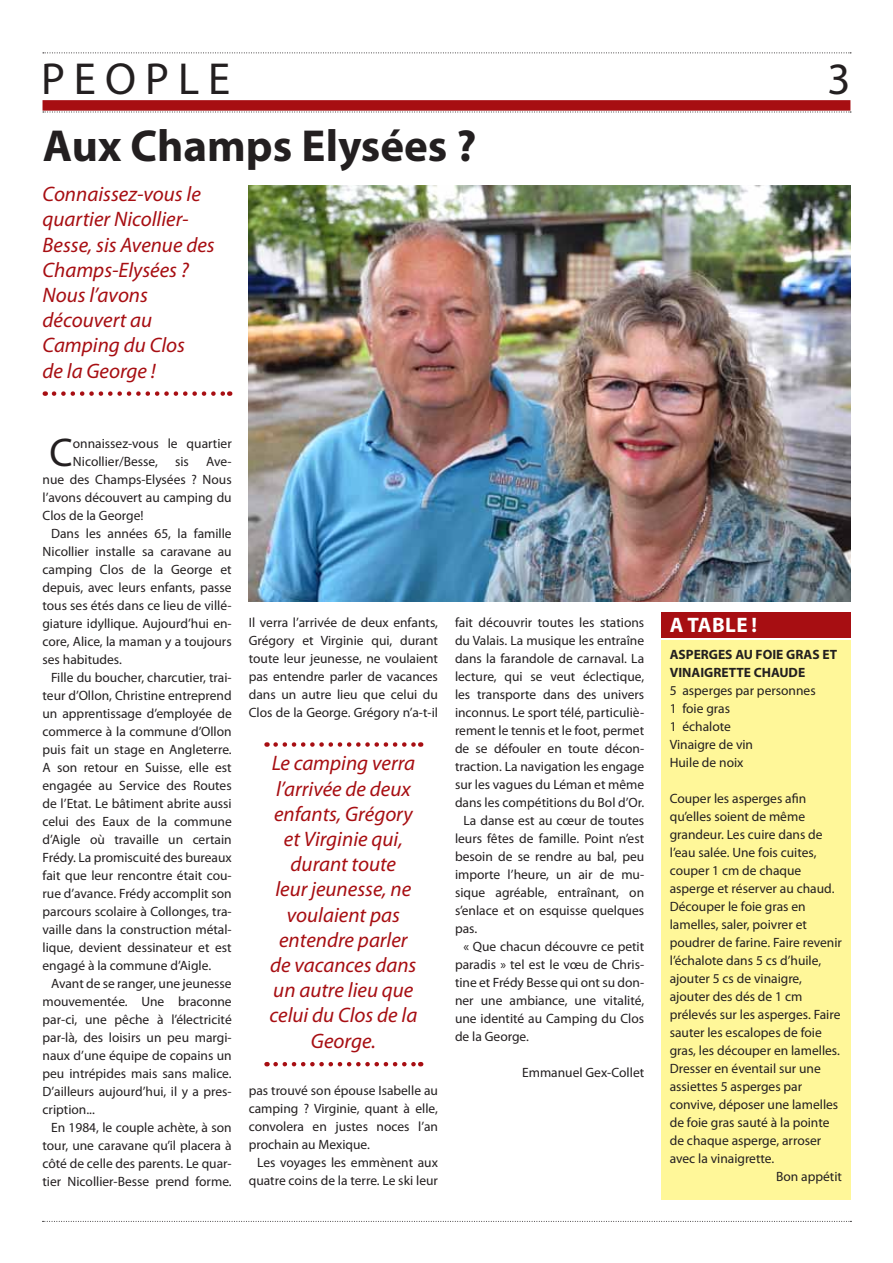
<style>
.page{position:relative;width:893px;height:1263px;background:#fff}
.page>*{position:absolute;margin:0;border:0;box-sizing:border-box;transform-origin:0 0}
.t1{font:700 45px "Myriad Pro";color:#231f20}
.t2{font:45px "Myriad Pro";letter-spacing:.2em;color:#231f20}
.t3{font:40.2px "Myriad Pro";color:#231f20}
.t4{font:italic 21px/25.2px "Myriad Pro";color:#a70e12}
.t5{font:700 21px "Myriad Pro";color:#fff}
.t6{font:13.5px/18px "Myriad Pro";color:#231f20;text-align:justify}
.t7{font:700 13.5px/18px "Myriad Pro";color:#231f20}
</style>
<div class="page">
<div style="left:43px;top:100px;width:807px;height:11px;background:#a70e12"></div>
<svg style="left:43px;top:53px;width:808px;height:1px"></svg>
<svg style="left:43px;top:1221px;width:808px;height:1px"></svg>
<svg style="left:43px;top:112px;width:808px;height:1px"></svg>
<div style="left:661px;top:640px;width:189px;height:559px;background:#fff799"></div>
<div style="left:661px;top:612px;width:189px;height:26px;background:#a70e12"></div>
<img style="left:249px;top:185px;width:601px;height:417px">
<svg style="left:54px;top:391px;width:176px;height:5px"></svg>
<svg style="left:276px;top:742px;width:145px;height:5px"></svg>
<svg style="left:276px;top:1062px;width:145px;height:4px"></svg>
<h1 class="t2" style="left:41px;top:51px;width:191px">PEOPLE</h1>
<h1 class="t2" style="left:827px;top:51px;width:25px">3</h1>
<h1 class="t1" style="left:43px;top:117px;width:435px">Aux Champs Elysées ?</h1>
<h3 class="t4" style="left:43px;top:181px;width:174px">Connaissez-vous le quartier Nicollier-<br>Besse, sis Avenue des<br>Champs-Elysées ?<br>Nous l’avons découvert au<br>Camping du Clos<br>de la George !</h3>
<h2 class="t3" style="left:50px;top:428px;width:25px">C</h2>
<p class="t6" style="left:73px;top:434px;width:160px">onnaissez-vous le quartier<br>Nicollier/Besse,</p>
<p class="t6" style="left:175px;top:452px;width:15px">sis</p>
<p class="t6" style="left:43px;top:452px;width:191px;text-indent:164px">Ave&shy;nue des Champs-Elysées ? Nous l’avons découvert au camping du Clos de la George!</p>
<p class="t6" style="left:43px;top:524px;width:191px;text-indent:9px">Dans les années 65, la famille Nicollier installe sa caravane au camping Clos de la George et depuis, avec leurs enfants, passe tous ses étés dans ce lieu de villé&shy;giature idyllique. Aujourd’hui en&shy;core, Alice, la maman y a toujours ses habitudes.</p>
<p class="t6" style="left:43px;top:668px;width:191px;text-indent:9px">Fille du boucher, charcutier, trai&shy;teur d’Ollon, Christine entreprend un apprentissage d’employée de commerce à la commune d’Ollon puis fait un stage en Angleterre.<br>A son retour en Suisse, elle est engagée au Service des Routes de l’Etat. Le bâtiment abrite aussi celui des Eaux de la commune d’Aigle où travaille un certain Frédy. La promiscuité des bureaux fait que leur rencontre était cou&shy;rue d’avance. Frédy accomplit son parcours scolaire à Collonges, tra&shy;vaille dans la construction métal&shy;lique, devient dessinateur et est engagé à la commune d’Aigle.</p>
<p class="t6" style="left:43px;top:974px;width:191px;text-indent:9px">Avant de se ranger, une jeunesse mouvementée. Une braconne par-ci, une pêche à l’électricité par-là, des loisirs un peu margi&shy;naux d’une équipe de copains un peu intrépides mais sans malice.<br>D’ailleurs aujourd’hui, il y a pres&shy;cription...</p>
<p class="t6" style="left:43px;top:1118px;width:191px;text-indent:9px">En 1984, le couple achète, à son tour, une caravane qu’il placera à côté de celle des parents. Le quar&shy;tier Nicollier-Besse prend forme.</p>
<p class="t6" style="left:249px;top:613px;width:191px">Il verra l’arrivée de deux enfants, Grégory et Virginie qui, durant toute leur jeunesse, ne voulaient pas entendre parler de vacances dans un autre lieu que celui du Clos de la George. Grégory n’a-t-il</p>
<h3 class="t4" style="left:269px;top:750px;width:149px;text-align:center">Le camping verra l’arrivée de deux enfants, Grégory et Virginie qui, durant toute<br>leur jeunesse, ne voulaient pas entendre parler de vacances dans un autre lieu que celui du Clos de la<br>George.</h3>
<p class="t6" style="left:249px;top:1081px;width:191px">pas trouvé son épouse Isabelle au camping ? Virginie, quant à elle, convolera en justes noces l’an prochain au Mexique.</p>
<p class="t6" style="left:249px;top:1153px;width:191px;text-align:right">Les voyages les emmènent aux quatre coins de la terre. Le ski leur</p>
<p class="t6" style="left:455px;top:613px;width:191px">fait découvrir toutes les stations</p>
<p class="t6" style="left:455px;top:631px;width:191px">du Valais. La musique les entraîne</p>
<p class="t6" style="left:455px;top:649px;width:191px">dans la farandole de carnaval. La</p>
<p class="t6" style="left:455px;top:667px;width:191px">lecture, qui se veut éclectique,</p>
<p class="t6" style="left:455px;top:685px;width:191px">les transporte dans des univers</p>
<p class="t6" style="left:455px;top:703px;width:191px">inconnus. Le sport télé, particuliè-</p>
<p class="t6" style="left:455px;top:721px;width:191px">rement le tennis et le foot, permet</p>
<p class="t6" style="left:455px;top:739px;width:191px">de se défouler en toute décon-</p>
<p class="t6" style="left:455px;top:757px;width:191px">traction. La navigation les engage</p>
<p class="t6" style="left:455px;top:775px;width:191px">sur les vagues du Léman et même</p>
<p class="t6" style="left:455px;top:793px;width:191px">dans les compétitions du Bol d’Or.</p>
<p class="t6" style="left:463px;top:811px;width:182px">La danse est au cœur de toutes</p>
<p class="t6" style="left:455px;top:829px;width:191px">leurs fêtes de famille. Point n’est</p>
<p class="t6" style="left:455px;top:847px;width:191px">besoin de se rendre au bal, peu</p>
<p class="t6" style="left:455px;top:865px;width:191px">importe l’heure, un air de mu-</p>
<p class="t6" style="left:455px;top:883px;width:191px">sique agréable, entraînant, on</p>
<p class="t6" style="left:455px;top:901px;width:191px">s’enlace et on esquisse quelques</p>
<p class="t6" style="left:455px;top:919px;width:24px">pas.</p>
<p class="t6" style="left:463px;top:937px;width:182px">« Que chacun découvre ce petit</p>
<p class="t6" style="left:455px;top:955px;width:191px">paradis » tel est le vœu de Chris-</p>
<p class="t6" style="left:455px;top:973px;width:191px">tine et Frédy Besse qui ont su don-</p>
<p class="t6" style="left:455px;top:991px;width:191px">ner une ambiance, une vitalité,</p>
<p class="t6" style="left:455px;top:1009px;width:191px">une identité au Camping du Clos</p>
<p class="t6" style="left:455px;top:1027px;width:76px">de la George.</p>
<p class="t6" style="left:522px;top:1063px;width:124px">Emmanuel Gex-Collet</p>
<h3 class="t5" style="left:670px;top:612px;width:89px">A table !</h3>
<p class="t7" style="left:670px;top:645px;width:168px">ASPERG ES AU FOI E GRAS ET<br>VINAIGRETTE CHAUDE</p>
<p class="t6" style="left:670px;top:681px;width:147px;text-align:left">5 asperges par personnes<br>1 foie gras<br>1 échalote<br>Vinaigre de vin<br>Huile de noix</p>
<p class="t6" style="left:670px;top:789px;width:138px">Couper les asperges afin</p>
<p class="t6" style="left:670px;top:807px;width:137px">qu’elles soient de même</p>
<p class="t6" style="left:670px;top:825px;width:154px">grandeur. Les cuire dans de</p>
<p class="t6" style="left:670px;top:843px;width:148px">l’eau salée. Une fois cuites,</p>
<p class="t6" style="left:670px;top:861px;width:133px">couper 1 cm de chaque</p>
<p class="t6" style="left:670px;top:879px;width:166px">asperge et réserver au chaud.</p>
<p class="t6" style="left:670px;top:897px;width:137px">Découper le foie gras en</p>
<p class="t6" style="left:670px;top:915px;width:139px">lamelles, saler, poivrer et</p>
<p class="t6" style="left:670px;top:933px;width:174px">poudrer de farine. Faire revenir</p>
<p class="t6" style="left:670px;top:951px;width:153px">l’échalote dans 5 cs d’huile,</p>
<p class="t6" style="left:670px;top:969px;width:134px">ajouter 5 cs de vinaigre,</p>
<p class="t6" style="left:670px;top:987px;width:134px">ajouter des dés de 1 cm</p>
<p class="t6" style="left:670px;top:1005px;width:172px">prélevés sur les asperges. Faire</p>
<p class="t6" style="left:670px;top:1023px;width:154px">sauter les escalopes de foie</p>
<p class="t6" style="left:670px;top:1041px;width:172px">gras, les découper en lamelles.</p>
<p class="t6" style="left:670px;top:1059px;width:153px">Dresser en éventail sur une</p>
<p class="t6" style="left:670px;top:1077px;width:134px">assiettes 5 asperges par</p>
<p class="t6" style="left:670px;top:1095px;width:170px">convive, déposer une lamelles</p>
<p class="t6" style="left:670px;top:1113px;width:161px">de foie gras sauté à la pointe</p>
<p class="t6" style="left:670px;top:1131px;width:153px">de chaque asperge, arroser</p>
<p class="t6" style="left:670px;top:1149px;width:106px">avec la vinaigrette.</p>
<p class="t6" style="left:776px;top:1167px;width:67px">Bon appétit</p>
</div>
